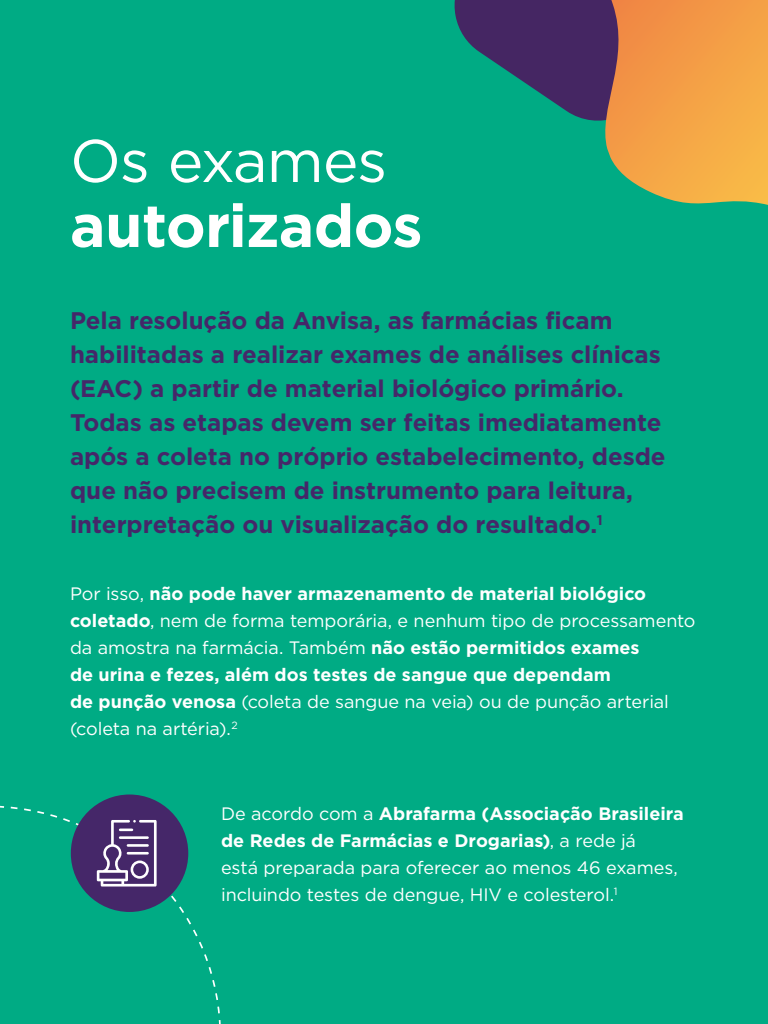
<style>
.page{position:relative;width:768px;height:1024px;background:#00ab84}
.page>*{position:absolute;margin:0;border:0;box-sizing:border-box;transform-origin:0 0}
.t1{font:700 60px "Gotham";letter-spacing:-.01em;color:#fff}
.t2{font:60px "Gotham";letter-spacing:-.02em;color:#fff}
.t3{font:700 24px/34px "Gotham";color:#452769}
.t4{font:18px/27px "Gotham";letter-spacing:-.005em;color:#fff}
.s1{font-weight:700}
</style>
<div class="page">
<svg style="left:0;top:805px;width:221px;height:219px"></svg>
<div style="left:71px;top:795px;width:117px;height:117px;background:#452769;border-radius:50%"></div>
<svg style="left:454px;top:0;width:143px;height:121px;fill:#452663"></svg>
<svg style="left:597px;top:0;width:171px;height:205px;background:#d89a4c"></svg>
<svg style="left:97px;top:820px;width:60px;height:67px"></svg>
<h1 class="t2" style="left:70px;top:122px;width:319px">Os exames</h1>
<h1 class="t1" style="left:70px;top:186px;width:354px">autorizados</h1>
<p class="t3" style="left:70px;top:303px;width:597px">Pela resolução da Anvisa, as farmácias ficam habilitadas a realizar exames de análises clínicas (EAC) a partir de material biológico primário.<br>Todas as etapas devem ser feitas imediatamente após a coleta no próprio estabelecimento, desde que não precisem de instrumento para leitura, interpretação ou visualização do resultado.<sup>1</sup></p>
<p class="t4" style="left:70px;top:580px;width:627px">Por isso, <span class="s1">não pode haver armazenamento de material biológico coletado</span>, nem de forma temporária, e nenhum tipo de processamento da amostra na farmácia. Também <span class="s1">não estão permitidos exames<br>de urina e fezes, além dos testes de sangue que dependam<br>de punção venosa</span> (coleta de sangue na veia) ou de punção arterial (coleta na artéria).<sup>2</sup></p>
<p class="t4" style="left:221px;top:800px;width:464px">De acordo com a <span class="s1">Abrafarma (Associação Brasileira de Redes de Farmácias e Drogarias)</span>, a rede já<br>está preparada para oferecer ao menos 46 exames, incluindo testes de dengue, HIV e colesterol.<sup>1</sup></p>
</div>
